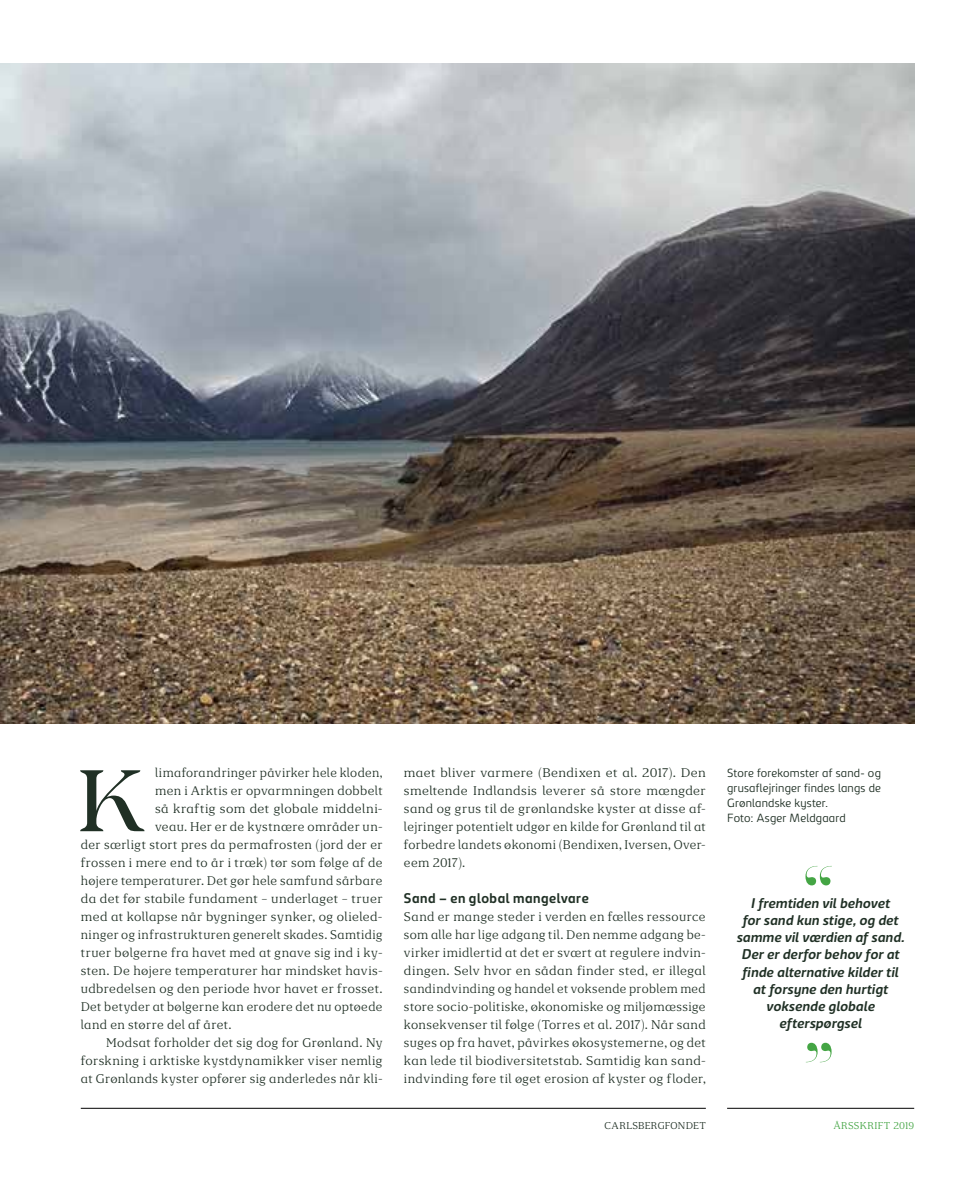
<style>
.page{position:relative;width:978px;height:1191px;background:#fff}
.page>*{position:absolute;margin:0;border:0;box-sizing:border-box;transform-origin:0 0}
.t1{font:84px "Carlsbergfondet Display";color:#203025}
.t2{font:italic 700 13.5px/17.1px "Carlsberg Sans";letter-spacing:.02em;color:#203025;text-align:center}
.t3{font:700 13.5px "Carlsberg Sans";letter-spacing:.045em;color:#203025}
.t4{font:12px/18px "Carlsberg Serif B Regular May 14";letter-spacing:.025em;color:#203025;text-align:justify}
.t5{font:300 11.4px/15px "Carlsberg Sans";letter-spacing:.015em;color:#203025}
.t6{font:9.45px "Carlsberg Serif B Regular May 14";letter-spacing:.02em;color:#203025}
.t7{font:9.45px "Carlsberg Serif B Regular May 14";letter-spacing:.025em;color:#44a544}
</style>
<div class="page">
<hr style="left:81px;top:1108px;width:625px;height:1px;background:#000">
<hr style="left:727px;top:1108px;width:187px;height:1px;background:#000">
<img style="left:0;top:64px;width:914px;height:659px">
<svg style="left:805px;top:866px;width:27px;height:19px"></svg>
<svg style="left:806px;top:1042px;width:26px;height:20px"></svg>
<p class="t4" style="left:155px;top:763px;width:229px">limaforandringer påvirker hele kloden,</p>
<p class="t4" style="left:155px;top:781px;width:229px">men i Arktis er opvarmningen dobbelt</p>
<p class="t4" style="left:155px;top:799px;width:229px">så kraftig som det globale middelni-</p>
<p class="t4" style="left:155px;top:817px;width:229px">veau. Her er de kystnære områder un-</p>
<p class="t4" style="left:81px;top:835px;width:303px">der særligt stort pres da permafrosten (jord der er</p>
<p class="t4" style="left:81px;top:853px;width:303px">frossen i mere end to år i træk) tør som følge af de</p>
<p class="t4" style="left:81px;top:871px;width:303px">højere temperaturer. Det gør hele samfund sårbare</p>
<p class="t4" style="left:81px;top:889px;width:303px">da det før stabile fundament – underlaget – truer</p>
<p class="t4" style="left:81px;top:907px;width:303px">med at kollapse når bygninger synker, og olieled-</p>
<p class="t4" style="left:81px;top:925px;width:303px">ninger og infrastrukturen generelt skades. Samtidig</p>
<p class="t4" style="left:81px;top:943px;width:303px">truer bølgerne fra havet med at gnave sig ind i ky-</p>
<p class="t4" style="left:81px;top:961px;width:303px">sten. De højere temperaturer har mindsket havis-</p>
<p class="t4" style="left:81px;top:979px;width:303px">udbredelsen og den periode hvor havet er frosset.</p>
<p class="t4" style="left:81px;top:997px;width:303px">Det betyder at bølgerne kan erodere det nu optøede</p>
<p class="t4" style="left:81px;top:1015px;width:152px">land en større del af året.</p>
<p class="t4" style="left:106px;top:1033px;width:278px">Modsat forholder det sig dog for Grønland. Ny</p>
<p class="t4" style="left:81px;top:1051px;width:303px">forskning i arktiske kystdynamikker viser nemlig</p>
<p class="t4" style="left:81px;top:1069px;width:303px">at Grønlands kyster opfører sig anderledes når kli-</p>
<h1 class="t1" style="left:75px;top:749px;width:72px">K</h1>
<p class="t4" style="left:404px;top:763px;width:303px">maet bliver varmere (Bendixen et al. 2017). Den smeltende Indlandsis leverer så store mængder sand og grus til de grønlandske kyster at disse af&shy;lejringer potentielt udgør en kilde for Grønland til at forbedre landets økonomi (Bendixen, Iversen, Over&shy;eem 2017).</p>
<p class="t3" style="left:404px;top:889px;width:186px">Sand – en global mangelvare</p>
<p class="t4" style="left:404px;top:907px;width:303px">Sand er mange steder i verden en fælles ressource som alle har lige adgang til. Den nemme adgang be&shy;virker imidlertid at det er svært at regulere indvin&shy;dingen. Selv hvor en sådan finder sted, er illegal sandindvinding og handel et voksende problem med store socio-politiske, økonomiske og miljømæssige konsekvenser til følge (Torres et al. 2017). Når sand suges op fra havet, påvirkes økosystemerne, og det kan lede til biodiversitetstab. Samtidig kan sand&shy;indvinding føre til øget erosion af kyster og floder,</p>
<p class="t5" style="left:727px;top:765px;width:155px">Store forekomster af sand- og grusaflejringer findes langs de<br>Grønlandske kyster.<br>Foto: Asger Meldgaard</p>
<p class="t2" style="left:737px;top:894px;width:169px">I fremtiden vil behovet<br>for sand kun stige, og det samme vil værdien af sand.<br>Der er derfor behov for at finde alternative kilder til at forsyne den hurtigt voksende globale efterspørgsel</p>
<p class="t6" style="left:605px;top:1120px;width:103px">CARLSBERGFONDET</p>
<p class="t7" style="left:833px;top:1120px;width:82px">ÅRSSKRIFT 2019</p>
</div>
